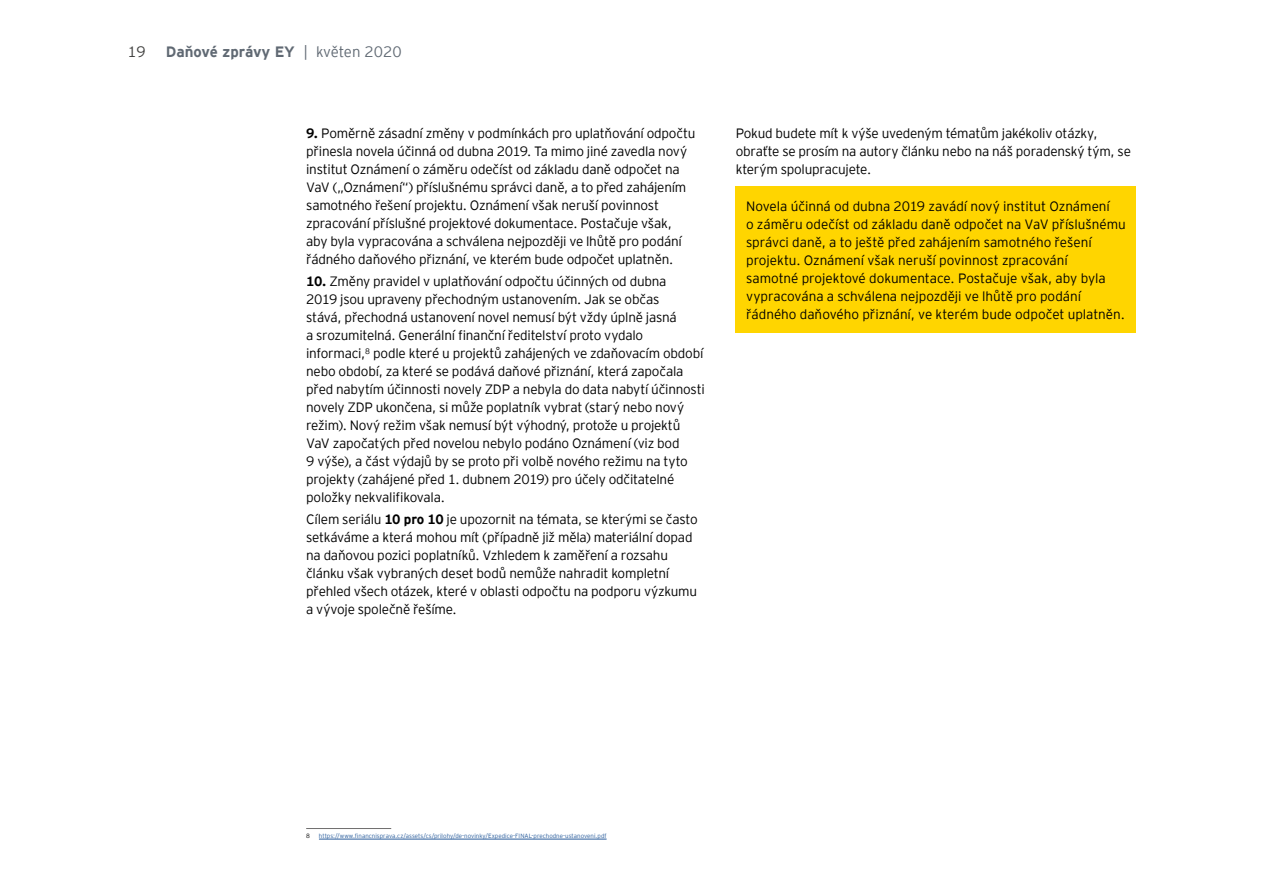
<style>
.page{position:relative;width:1263px;height:893px;background:#fff}
.page>*{position:absolute;margin:0;border:0;box-sizing:border-box;transform-origin:0 0}
.t1{font:700 15px "EY Interstate";letter-spacing:-.005em;color:#606973}
.t2{font:300 15px "EY Interstate";color:#3c3c3b}
.t3{font:300 13.5px/18px "EY Interstate";letter-spacing:-.015em;color:#000}
.t4{font:300 6.15px "EY Interstate";letter-spacing:.005em;color:#275b9b}
.t5{font:300 6.15px "EY Interstate";color:#000}
.s1{font-weight:300}
.s2{font-weight:700}
</style>
<div class="page">
<div style="left:735px;top:186px;width:401px;height:146px;background:#ffd500"></div>
<hr style="left:319px;top:839px;width:288px;height:1px;background:#275b9b">
<hr style="left:306px;top:828px;width:85px;height:1px;background:#706f6f">
<p class="t2" style="left:127px;top:41px;width:20px">19</p>
<p class="t1" style="left:166px;top:41px;width:237px">Daňové zprávy EY <span class="s1">| květen 2020</span></p>
<p class="t3" style="left:306px;top:123px;width:391px"><span class="s2">9.</span> Poměrně zásadní změny v podmínkách pro uplatňování odpočtu přinesla novela účinná od dubna 2019. Ta mimo jiné zavedla nový institut Oznámení o záměru odečíst od základu daně odpočet na VaV („Oznámení“) příslušnému správci daně, a to před zahájením samotného řešení projektu. Oznámení však neruší povinnost zpracování příslušné projektové dokumentace. Postačuje však, aby byla vypracována a schválena nejpozději ve lhůtě pro podání řádného daňového přiznání, ve kterém bude odpočet uplatněn.</p>
<p class="t3" style="left:306px;top:272px;width:400px"><span class="s2">10.</span> Změny pravidel v uplatňování odpočtu účinných od dubna<br>2019 jsou upraveny přechodným ustanovením. Jak se občas<br>stává, přechodná ustanovení novel nemusí být vždy úplně jasná<br>a srozumitelná. Generální finanční ředitelství proto vydalo informaci,<sup>8</sup> podle které u projektů zahájených ve zdaňovacím období nebo období, za které se podává daňové přiznání, která započala před nabytím účinnosti novely ZDP a nebyla do data nabytí účinnosti novely ZDP ukončena, si může poplatník vybrat (starý nebo nový režim). Nový režim však nemusí být výhodný, protože u projektů VaV započatých před novelou nebylo podáno Oznámení (viz bod<br>9 výše), a část výdajů by se proto při volbě nového režimu na tyto projekty (zahájené před 1. dubnem 2019) pro účely odčitatelné položky nekvalifikovala.</p>
<p class="t3" style="left:306px;top:510px;width:393px">Cílem seriálu <span class="s2">10 pro 10</span> je upozornit na témata, se kterými se často setkáváme a která mohou mít (případně již měla) materiální dopad na daňovou pozici poplatníků. Vzhledem k zaměření a rozsahu článku však vybraných deset bodů nemůže nahradit kompletní přehled všech otázek, které v oblasti odpočtu na podporu výzkumu a vývoje společně řešíme.</p>
<p class="t3" style="left:736px;top:124px;width:397px">Pokud budete mít k výše uvedeným tématům jakékoliv otázky, obraťte se prosím na autory článku nebo na náš poradenský tým, se kterým spolupracujete.</p>
<p class="t3" style="left:746px;top:196px;width:381px">Novela účinná od dubna 2019 zavádí nový institut Oznámení<br>o záměru odečíst od základu daně odpočet na VaV příslušnému správci daně, a to ještě před zahájením samotného řešení projektu. Oznámení však neruší povinnost zpracování<br>samotné projektové dokumentace. Postačuje však, aby byla vypracována a schválena nejpozději ve lhůtě pro podání řádného daňového přiznání, ve kterém bude odpočet uplatněn.</p>
<p class="t5" style="left:306px;top:832px;width:5px">8</p>
<p class="t4" style="left:319px;top:832px;width:289px">https://www.financnisprava.cz/assets/cs/prilohy/de-novinky/Expedice-FINAL-prechodne-ustanoveni.pdf</p>
</div>
